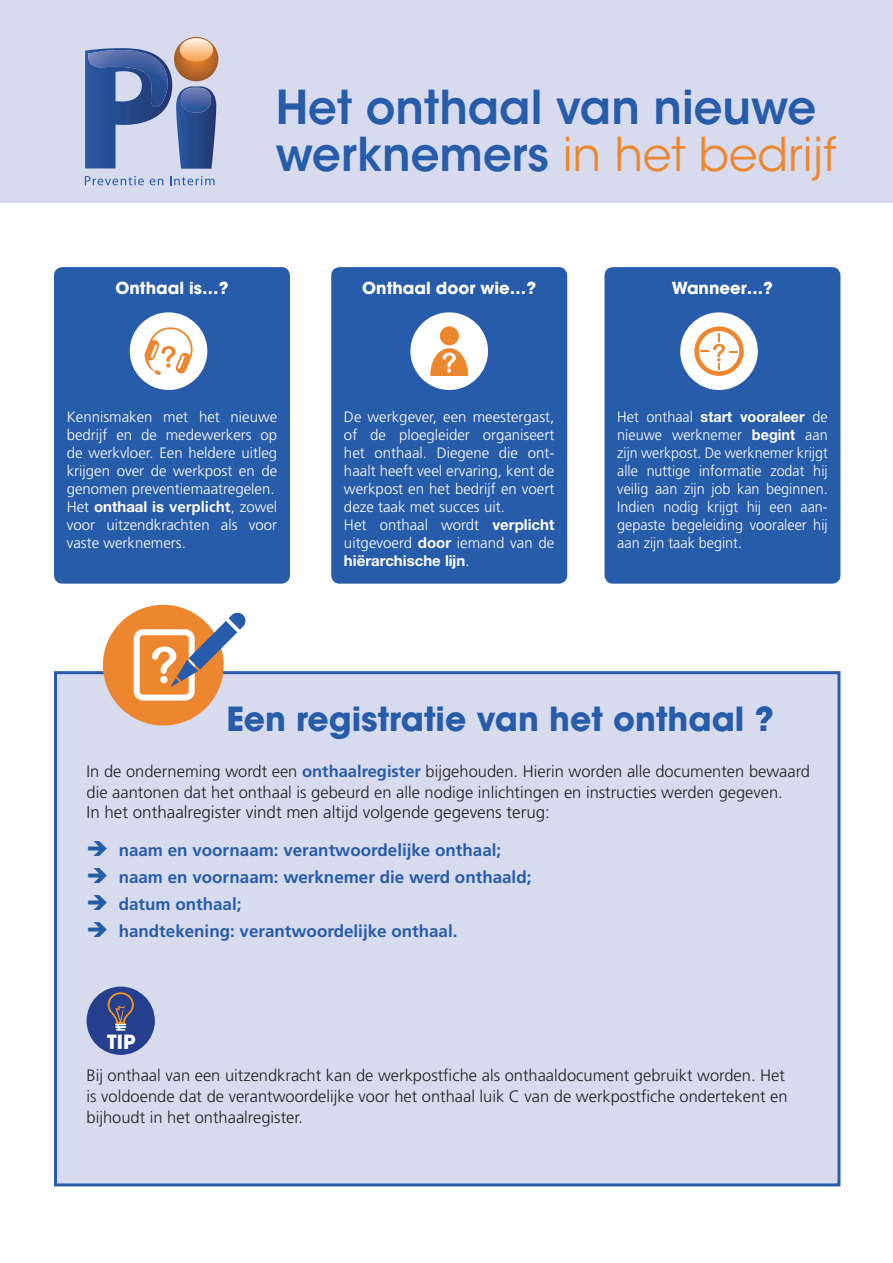
<style>
.page{position:relative;width:893px;height:1263px;background:#fff}
.page>*{position:absolute;margin:0;border:0;box-sizing:border-box;transform-origin:0 0}
.t1{font:600 46.35px/46.3px "ITC Avant Garde Std";color:#275caa}
.t2{font:700 33px "ITC Avant Garde Std";color:#275caa}
.t3{font:700 19.5px "ITC Avant Garde Std";color:#fff}
.t4{font:700 16.95px "Frutiger";color:#275caa}
.t5{font:300 16.95px "Frutiger";color:#231f20}
.t6{font:300 16.5px/21px "Frutiger";color:#231f20}
.t7{font:700 16.5px "ITC Avant Garde Std";color:#fff}
.t8{font:300 15px/18px "Frutiger";color:#fff;text-align:justify}
.t9{font:300 15px/18px "Frutiger";color:#fff;text-align:justify;scale:.96 1}
.s1{font-weight:400;color:#ed872f}
.s2{font-family:"Helvetica Neue LT Pro";font-weight:700}
.s3{font-weight:700}
.s4{font-weight:700;color:#275caa}
.s5{color:#215ea7}
</style>
<div class="page">
<div style="left:0;top:0;width:893px;height:203px;background:#d7dbed"></div>
<div style="left:54px;top:267px;width:236px;height:317px;background:#275caa;border-radius:9px"></div>
<div style="left:130px;top:312px;width:77px;height:78px;background:#fff;border-radius:50%"></div>
<svg style="left:144px;top:327px;width:49px;height:48px"></svg>
<div style="left:331px;top:267px;width:236px;height:317px;background:#275caa;border-radius:9px"></div>
<div style="left:410px;top:312px;width:78px;height:78px;background:#fff;border-radius:50%"></div>
<svg style="left:430px;top:326px;width:38px;height:50px"></svg>
<div style="left:604px;top:267px;width:236px;height:317px;background:#275caa;border-radius:9px"></div>
<div style="left:680px;top:312px;width:78px;height:78px;background:#fff;border-radius:50%"></div>
<svg style="left:694px;top:326px;width:50px;height:50px"></svg>
<div style="left:54px;top:671px;width:786px;height:515px;background:#d7dbed;border:3px solid #275caa"></div>
<div style="left:103px;top:605px;width:121px;height:120px;background:#ed872f;border-radius:50%"></div>
<svg style="left:134px;top:612px;width:112px;height:88px"></svg>
<div style="left:174px;top:37px;width:44px;height:44px;background:#ad6126;border-radius:22px"></div>
<svg style="left:85px;top:38px;width:130px;height:131px"></svg>
<img style="left:181px;top:88px;width:17px;height:25px">
<svg style="left:85px;top:176px;width:59px;height:9px"></svg>
<svg style="left:150px;top:179px;width:13px;height:6px"></svg>
<svg style="left:170px;top:176px;width:45px;height:9px"></svg>
<div style="left:87px;top:986px;width:68px;height:69px;background:#253f8e;border-radius:50%"></div>
<svg style="left:108px;top:992px;width:26px;height:39px"></svg>
<p class="t7" style="left:115px;top:277px;width:114px">Onthaal is…?</p>
<p class="t1" style="left:276px;top:84px;width:562px">Het onthaal van nieuwe werknemers <span class="s1">in het bedrijf</span></p>
<p class="t7" style="left:362px;top:277px;width:175px">Onthaal door wie…?</p>
<p class="t7" style="left:672px;top:277px;width:103px">Wanneer…?</p>
<p class="t8" style="left:67px;top:408px;width:212px">Kennismaken met het nieuwe bedrijf en de medewerkers op de werkvloer. Een heldere uitleg krijgen over de werkpost en de genomen preventiemaatregelen.</p>
<p class="t8" style="left:67px;top:498px;width:212px">Het <span class="s2">onthaal is</span> <span class="s3">verplicht</span>, zowel voor uitzendkrachten als voor vaste werknemers.</p>
<p class="t8" style="left:344px;top:408px;width:212px">De werkgever, een meestergast, of de ploegleider organiseert het onthaal. Diegene die ont&shy;haalt heeft veel ervaring, kent de werkpost en het bedrijf en voert deze taak met succes uit.</p>
<p class="t8" style="left:344px;top:516px;width:212px">Het onthaal wordt <span class="s2">verplicht </span>uitgevoerd <span class="s2">door</span> iemand van de <span class="s2">hiërarchische lijn</span>.</p>
<p class="t9" style="left:617px;top:408px;width:221px">Het onthaal <span class="s2">start vooraleer</span> de nieuwe werknemer <span class="s2">begint</span> aan zijn werkpost. De werknemer krijgt alle nuttige informatie zodat hij veilig aan zijn job kan beginnen.<br>Indien nodig krijgt hij een aan&shy;gepaste begeleiding vooraleer hij aan zijn taak begint.</p>
<p class="t2" style="left:226px;top:697px;width:549px">Een registratie van het onthaal ?</p>
<p class="t6" style="left:87px;top:761px;width:725px">In de onderneming wordt een <span class="s4">onthaalregister</span> bijgehouden. Hierin worden alle documenten bewaard die aantonen dat het onthaal is gebeurd en alle nodige inlichtingen en instructies werden gegeven.</p>
<p class="t5" style="left:87px;top:803px;width:465px">In het onthaalregister vindt men altijd volgende gegevens terug:</p>
<p class="t4" style="left:87px;top:840px;width:416px"><span class="s5">➔</span> naam en voornaam: verantwoordelijke onthaal;</p>
<p class="t4" style="left:87px;top:867px;width:446px"><span class="s5">➔</span> naam en voornaam: werknemer die werd onthaald;</p>
<p class="t4" style="left:87px;top:894px;width:156px"><span class="s5">➔</span> datum onthaal;</p>
<p class="t4" style="left:87px;top:921px;width:372px"><span class="s5">➔</span> handtekening: verantwoordelijke onthaal.</p>
<p class="t3" style="left:107px;top:1029px;width:30px">TIP</p>
<p class="t6" style="left:87px;top:1065px;width:703px">Bij onthaal van een uitzendkracht kan de werkpostfiche als onthaaldocument gebruikt worden. Het is voldoende dat de verantwoordelijke voor het onthaal luik C van de werkpostfiche ondertekent en bijhoudt in het onthaalregister.</p>
</div>
